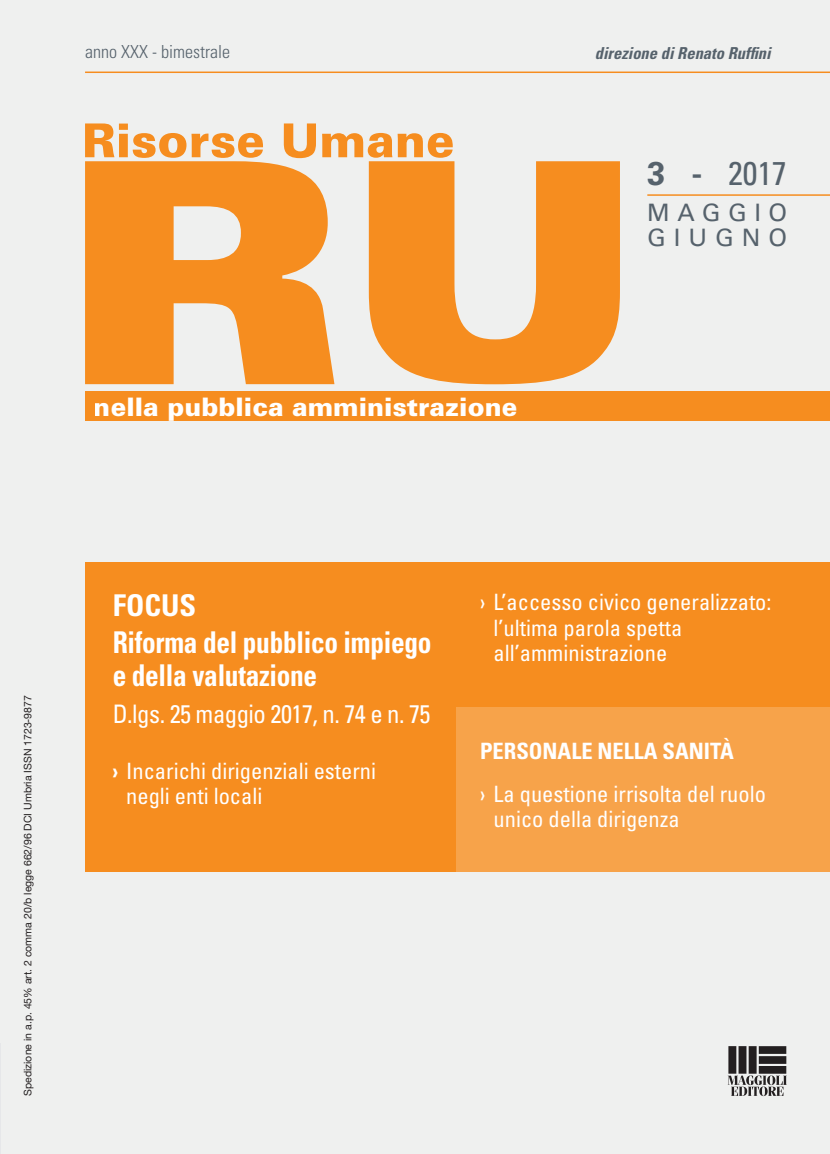
<style>
.page{position:relative;width:830px;height:1154px;background:#eff0ef}
.page>*{position:absolute;margin:0;border:0;box-sizing:border-box;transform-origin:0 0}
.t1{font:condensed 33px "Univers LT Std";color:#56626c}
.Strilli_laterali{font:700 condensed 30px/33px "Univers LT Std";letter-spacing:-.01em;color:#fff;scale:.91 1}
.Strilli_laterali-2{font:700 condensed 30px "Univers LT Std";letter-spacing:-.01em;color:#fff}
.t2{font:900 25.5px "Univers LT Std";color:#fff}
.Strilli_laterali-3{font:condensed 25.5px "Univers LT Std";letter-spacing:-.02em;color:#fff}
.t3{font:24px/24.5px "Univers LT Std";letter-spacing:.325em;color:#56626c}
.Strilli_laterali-4{font:condensed 22.5px/25.5px "Univers LT Std";color:#fff}
.Strilli_laterali-5{font:700 condensed 22.5px "Univers LT Std";color:#fff}
.t4{font:300 condensed 18px "Univers LT Std";color:#56626c}
.t5{font:italic 700 condensed 16.5px "Univers LT Std";color:#56626c}
.t6{font:10.5px "Helvetica Neue LT Std";color:#231f20}
.s1{font-weight:700;font-stretch:normal}
.s2{font-weight:700}
</style>
<div class="page">
<div style="left:85px;top:562px;width:745px;height:310px;background:#f68d1f"></div>
<svg style="left:728px;top:1046px;width:59px;height:50px"></svg>
<div style="left:85px;top:391px;width:745px;height:30px;background:#f68d1f"></div>
<svg style="left:85px;top:123px;width:368px;height:35px"></svg>
<svg style="left:85px;top:161px;width:535px;height:223px;fill:#f68d1f"></svg>
<hr style="left:85px;top:72px;width:745px;height:1px;background:#f68d1f">
<hr style="left:647px;top:194px;width:183px;height:2px;background:#f68d1f">
<div style="left:457px;top:707px;width:373px;height:165px;background:#f7a34a"></div>
<hr style="left:0;top:1043px;width:1px;height:111px;background:#e6e7e9">
<p class="t4" style="left:85px;top:41px;width:146px">anno XXX - bimestrale</p>
<p class="t5" style="left:595px;top:43px;width:178px">direzione di Renato Ruffini</p>
<p class="t2" style="left:94px;top:391px;width:425px">nella pubblica amministrazione</p>
<p class="t1" style="left:647px;top:152px;width:141px"><span class="s1">3</span> <span class="s2">-</span> 2017</p>
<p class="t3" style="left:647px;top:201px;width:141px">MAGGIO<br>GIUGNO</p>
<p class="t6" style="left:22px;top:1096px;width:402px;rotate:-90deg">Spedizione in a.p. 45% art. 2 comma 20/b legge 662/96 DCI Umbria ISSN 1723-9877</p>
<p class="Strilli_laterali-2" style="left:113px;top:587px;width:85px">FOCUS</p>
<p class="Strilli_laterali" style="left:113px;top:626px;width:352px">Riforma del pubblico impiego e della valutazione</p>
<p class="Strilli_laterali-3" style="left:113px;top:698px;width:319px">D.lgs. 25 maggio 2017, n. 74 e n. 75</p>
<p class="Strilli_laterali-4" style="left:126px;top:757px;width:251px;text-indent:-14px"><span class="s2">›</span> Incarichi dirigenziali esterni negli enti locali</p>
<p class="Strilli_laterali-4" style="left:480px;top:589px;width:293px">› L’accesso civico generalizzato:</p>
<p class="Strilli_laterali-4" style="left:493px;top:615px;width:190px">l’ultima parola spetta all’amministrazione</p>
<p class="Strilli_laterali-5" style="left:480px;top:737px;width:255px">PERSONALE NELLA SANITÀ</p>
<p class="Strilli_laterali-4" style="left:493px;top:781px;width:274px;text-indent:-14px">› La questione irrisolta del ruolo unico della dirigenza</p>
</div>
